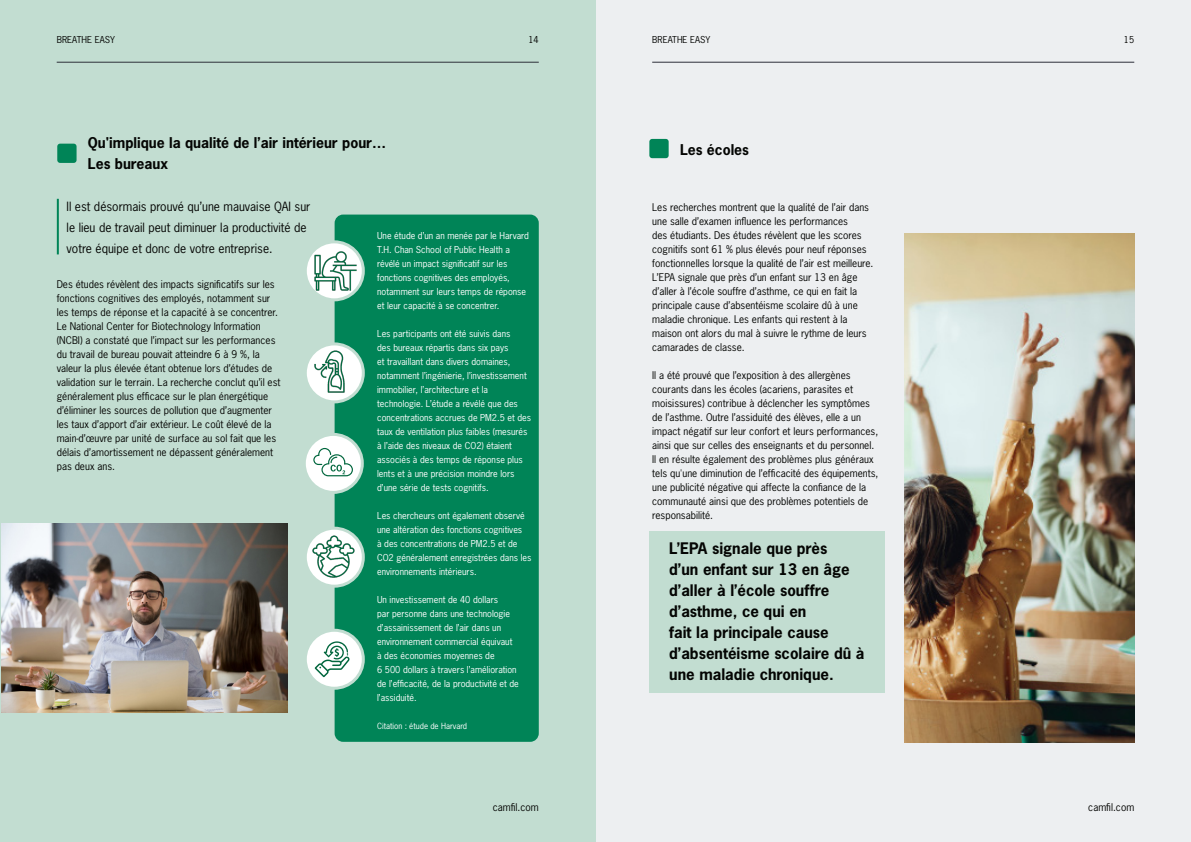
<style>
.page{position:relative;width:1191px;height:842px;background:#fff}
.page>*{position:absolute;margin:0;border:0;box-sizing:border-box;transform-origin:0 0}
.t1{font:700 15px/21px "News Gothic Std";color:#040503}
.t2{font:700 14px/21px "News Gothic Std";color:#040503}
.t3{font:12px/21px "News Gothic Std";color:#040503}
.t4{font:10px/14px "News Gothic Std";color:#040503}
.t5{font:9px/14px "News Gothic Std";color:#fff}
.t6{font:9px "News Gothic Std";color:#040503}
.t7{font:8px "News Gothic Std";color:#fff}
</style>
<div class="page">
<div style="left:595px;top:0;width:596px;height:842px;background:#edeff1"></div>
<hr style="left:652px;top:62px;width:482px;height:1px;background:#2d2f39">
<div style="left:0;top:0;width:595px;height:842px;background:#c2ddd1"></div>
<hr style="left:57px;top:62px;width:482px;height:1px;background:#2d2f39">
<img style="left:1px;top:523px;width:286px;height:190px">
<div style="left:334px;top:215px;width:205px;height:527px;background:#008457;border-radius:9px"></div>
<img style="left:904px;top:234px;width:230px;height:508px">
<div style="left:649px;top:531px;width:235px;height:161px;background:#c2ddd1"></div>
<div style="left:57px;top:144px;width:20px;height:19px;background:#008457;border-radius:3px"></div>
<div style="left:649px;top:139px;width:19px;height:19px;background:#008457;border-radius:3px"></div>
<hr style="left:57px;top:199px;width:2px;height:55px;background:#008457">
<svg style="left:305px;top:242px;width:58px;height:58px"></svg>
<img style="left:314px;top:247px;width:44px;height:44px">
<div style="left:304px;top:240px;width:61px;height:61px;border:3px solid #c2ddd1;border-radius:50%"></div>
<svg style="left:305px;top:344px;width:58px;height:58px"></svg>
<img style="left:314px;top:349px;width:44px;height:44px">
<div style="left:304px;top:342px;width:61px;height:61px;border:3px solid #c2ddd1;border-radius:50%"></div>
<svg style="left:305px;top:528px;width:58px;height:58px"></svg>
<img style="left:312px;top:534px;width:43px;height:44px">
<div style="left:304px;top:527px;width:61px;height:61px;border:3px solid #c2ddd1;border-radius:50%"></div>
<svg style="left:305px;top:630px;width:58px;height:58px"></svg>
<div style="left:304px;top:629px;width:61px;height:61px;border:3px solid #c2ddd1;border-radius:50%"></div>
<div style="left:304px;top:434px;width:58px;height:58px;background:#fff;border-radius:50%"></div>
<div style="left:303px;top:433px;width:61px;height:61px;border:3px solid #c2ddd1;border-radius:50%"></div>
<svg style="left:313px;top:448px;width:40px;height:28px"></svg>
<svg style="left:315px;top:641px;width:34px;height:36px"></svg>
<p class="t6" style="left:57px;top:34px;width:60px">BREATHE EASY</p>
<p class="t6" style="left:528px;top:34px;width:12px">14</p>
<p class="t2" style="left:88px;top:132px;width:300px">Qu'implique la qualité de l’air intérieur pour…<br>Les bureaux</p>
<p class="t6" style="left:652px;top:34px;width:60px">BREATHE EASY</p>
<p class="t6" style="left:1123px;top:34px;width:12px">15</p>
<p class="t2" style="left:680px;top:139px;width:71px">Les écoles</p>
<p class="t3" style="left:67px;top:196px;width:245px">Il est désormais prouvé qu’une mauvaise QAI sur le lieu de travail peut diminuer la productivité de votre équipe et donc de votre entreprise.</p>
<p class="t4" style="left:652px;top:200px;width:223px">Les recherches montrent que la qualité de l’air dans une salle d’examen influence les performances<br>des étudiants. Des études révèlent que les scores cognitifs sont 61 % plus élevés pour neuf réponses fonctionnelles lorsque la qualité de l’air est meilleure.<br>L’EPA signale que près d’un enfant sur 13 en âge d’aller à l’école souffre d’asthme, ce qui en fait la principale cause d’absentéisme scolaire dû à une maladie chronique. Les enfants qui restent à la maison ont alors du mal à suivre le rythme de leurs camarades de classe.</p>
<p class="t4" style="left:652px;top:368px;width:228px">Il a été prouvé que l’exposition à des allergènes courants dans les écoles (acariens, parasites et moisissures) contribue à déclencher les symptômes de l’asthme. Outre l’assiduité des élèves, elle a un impact négatif sur leur confort et leurs performances, ainsi que sur celles des enseignants et du personnel.<br>Il en résulte également des problèmes plus généraux tels qu'une diminution de l’efficacité des équipements, une publicité négative qui affecte la confiance de la communauté ainsi que des problèmes potentiels de responsabilité.</p>
<p class="t5" style="left:377px;top:229px;width:153px">Une étude d’un an menée par le Harvard T.H. Chan School of Public Health a révélé un impact significatif sur les fonctions cognitives des employés, notamment sur leurs temps de réponse et leur capacité à se concentrer.</p>
<p class="t5" style="left:377px;top:327px;width:155px">Les participants ont été suivis dans<br>des bureaux répartis dans six pays<br>et travaillant dans divers domaines, notamment l’ingénierie, l’investissement immobilier, l’architecture et la technologie. L’étude a révélé que des concentrations accrues de PM2.5 et des taux de ventilation plus faibles (mesurés à l’aide des niveaux de CO2) étaient associés à des temps de réponse plus lents et à une précision moindre lors d’une série de tests cognitifs.</p>
<p class="t5" style="left:377px;top:509px;width:156px">Les chercheurs ont également observé une altération des fonctions cognitives<br>à des concentrations de PM2.5 et de CO2 généralement enregistrées dans les environnements intérieurs.</p>
<p class="t5" style="left:377px;top:593px;width:143px">Un investissement de 40 dollars<br>par personne dans une technologie d’assainissement de l’air dans un environnement commercial équivaut à des économies moyennes de<br>6 500 dollars à travers l’amélioration de l’efficacité, de la productivité et de l’assiduité.</p>
<p class="t7" style="left:377px;top:721px;width:92px">Citation : étude de Harvard</p>
<p class="t4" style="left:57px;top:277px;width:225px">Des études révèlent des impacts significatifs sur les fonctions cognitives des employés, notamment sur les temps de réponse et la capacité à se concentrer.<br>Le National Center for Biotechnology Information (NCBI) a constaté que l’impact sur les performances du travail de bureau pouvait atteindre 6 à 9 %, la valeur la plus élevée étant obtenue lors d’études de validation sur le terrain. La recherche conclut qu’il est généralement plus efficace sur le plan énergétique d’éliminer les sources de pollution que d’augmenter les taux d’apport d’air extérieur. Le coût élevé de la main-d’œuvre par unité de surface au sol fait que les délais d’amortissement ne dépassent généralement pas deux ans.</p>
<p class="t1" style="left:669px;top:538px;width:197px">L’EPA signale que près<br>d’un enfant sur 13 en âge d’aller à l’école souffre d’asthme, ce qui en<br>fait la principale cause d’absentéisme scolaire dû à une maladie chronique.</p>
<p class="t4" style="left:493px;top:800px;width:47px">camfil.com</p>
<p class="t4" style="left:1088px;top:800px;width:47px">camfil.com</p>
</div>
